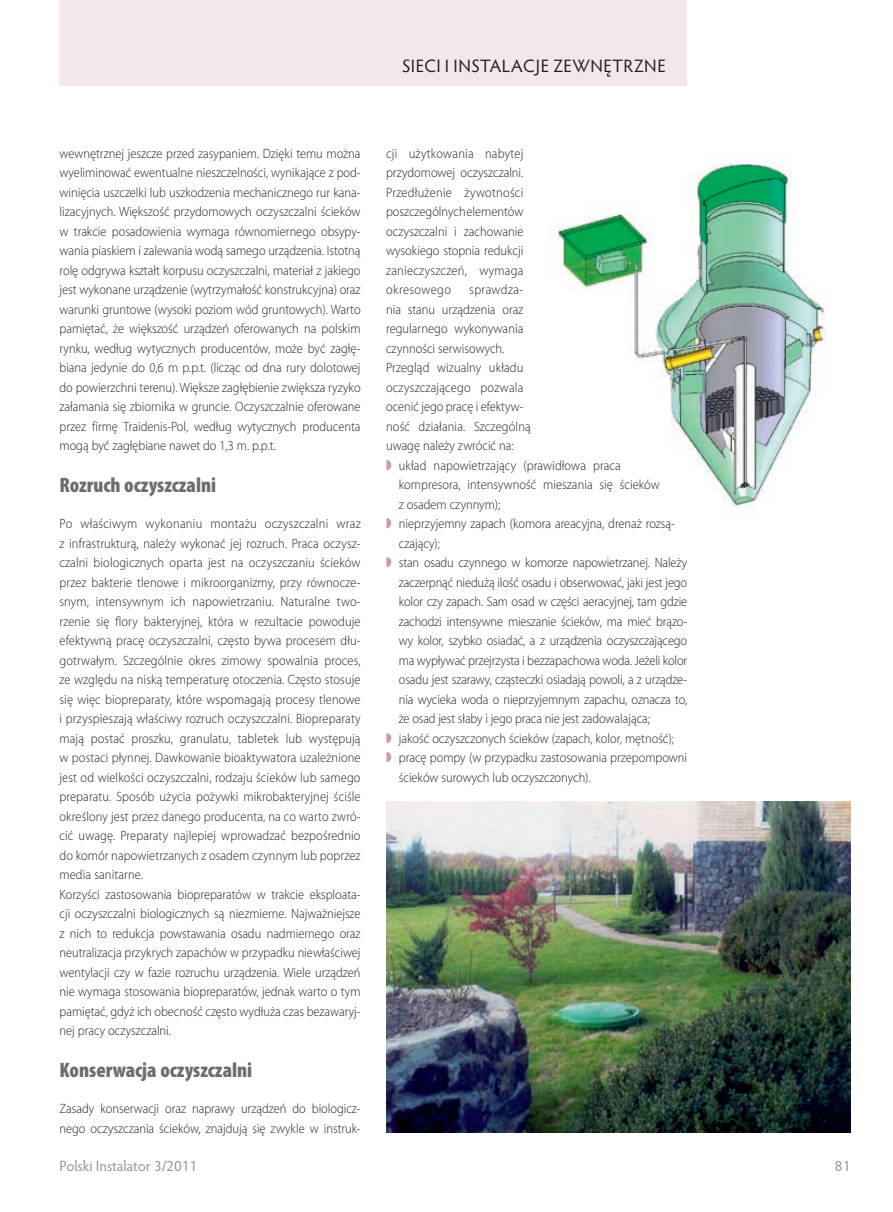
<style>
.page{position:relative;width:893px;height:1212px;background:#fff}
.page>*{position:absolute;margin:0;border:0;box-sizing:border-box;transform-origin:0 0}
.t1{font:900 condensed 21px "Myriad Pro";color:#6c6d70}
.t2{font:18px "Hypatia Sans Pro";letter-spacing:.025em;color:#231f20}
.t3{font:15px "Hypatia Sans Pro";letter-spacing:-.005em;color:#939598}
.t4{font:300 13.5px/19.5px "Myriad Pro";color:#231f20;text-align:justify;scale:.92 1}
.t5{font:300 13.5px "Myriad Pro";letter-spacing:.035em;color:#231f20;scale:.92 1}
.s1{color:#cb98b0}
</style>
<div class="page">
<div style="left:60px;top:0;width:627px;height:85px;background:#f3e7ed"></div>
<img style="left:550px;top:163px;width:276px;height:346px">
<img style="left:386px;top:801px;width:464px;height:332px">
<h2 class="t2" style="left:402px;top:54px;width:265px">SIECI I INSTALACJE ZEWNĘTRZNE</h2>
<p class="t4" style="left:60px;top:144px;width:329px">wewnętrznej jeszcze przed zasypaniem. Dzięki temu można wyeliminować ewentualne nieszczelności, wynikające z pod&shy;winięcia uszczelki lub uszkodzenia mechanicznego rur kana&shy;lizacyjnych. Większość przydomowych oczyszczalni ścieków w trakcie posadowienia wymaga równomiernego obsypy&shy;wania piaskiem i zalewania wodą samego urządzenia. Istotną rolę odgrywa kształt korpusu oczyszczalni, materiał z jakiego jest wykonane urządzenie (wytrzymałość konstrukcyjna) oraz warunki gruntowe (wysoki poziom wód gruntowych). Warto pamiętać, że większość urządzeń oferowanych na polskim rynku, według wytycznych producentów, może być zagłę&shy;biana jedynie do 0,6 m p.p.t. (licząc od dna rury dolotowej do powierzchni terenu). Większe zagłębienie zwiększa ryzyko załamania się zbiornika w gruncie. Oczyszczalnie oferowane przez firmę Traidenis-Pol, według wytycznych producenta mogą być zagłębiane nawet do 1,3 m. p.p.t.</p>
<h1 class="t1" style="left:60px;top:473px;width:158px">Rozruch oczyszczalni</h1>
<p class="t4" style="left:60px;top:514px;width:329px;text-align:left">Po właściwym wykonaniu montażu oczyszczalni wraz z infrastrukturą, należy wykonać jej rozruch. Praca oczysz&shy;czalni biologicznych oparta jest na oczyszczaniu ścieków przez bakterie tlenowe i mikroorganizmy, przy równocze&shy;snym, intensywnym ich napowietrzaniu. Naturalne two&shy;rzenie się flory bakteryjnej, która w rezultacie powoduje efektywną pracę oczyszczalni, często bywa procesem dłu&shy;gotrwałym. Szczególnie okres zimowy spowalnia proces, ze względu na niską temperaturę otoczenia. Często stosuje się więc biopreparaty, które wspomagają procesy tlenowe i przyspieszają właściwy rozruch oczyszczalni. Biopreparaty mają postać proszku, granulatu, tabletek lub występują w postaci płynnej. Dawkowanie bioaktywatora uzależnione jest od wielkości oczyszczalni, rodzaju ścieków lub samego preparatu. Sposób użycia pożywki mikrobakteryjnej ściśle określony jest przez danego producenta, na co warto zwró&shy;cić uwagę. Preparaty najlepiej wprowadzać bezpośrednio do komór napowietrzanych z osadem czynnym lub poprzez media sanitarne.<br>Korzyści zastosowania biopreparatów w trakcie eksploata&shy;cji oczyszczalni biologicznych są niezmierne. Najważniejsze z nich to redukcja powstawania osadu nadmiernego oraz neutralizacja przykrych zapachów w przypadku niewłaściwej wentylacji czy w fazie rozruchu urządzenia. Wiele urządzeń nie wymaga stosowania biopreparatów, jednak warto o tym pamiętać, gdyż ich obecność często wydłuża czas bezawaryj&shy;nej pracy oczyszczalni.</p>
<h1 class="t1" style="left:60px;top:1058px;width:194px">Konserwacja oczyszczalni</h1>
<p class="t4" style="left:60px;top:1099px;width:329px">Zasady konserwacji oraz naprawy urządzeń do biologicz&shy;nego oczyszczania ścieków, znajdują się zwykle w instruk-</p>
<p class="t4" style="left:386px;top:144px;width:151px">cji użytkowania nabytej przydomowej oczyszczalni.<br>Przedłużenie żywotności poszczególnych elementów oczyszczalni i zachowanie wysokiego stopnia redukcji zanieczyszczeń, wymaga okresowego</p>
<p class="t5" style="left:469px;top:282px;width:60px">sprawdza-</p>
<p class="t4" style="left:386px;top:300px;width:151px">nia stanu urządzenia oraz</p>
<p class="t4" style="left:386px;top:319px;width:151px">regularnego wykonywania</p>
<p class="t4" style="left:386px;top:339px;width:130px">czynności serwisowych.</p>
<p class="t4" style="left:386px;top:358px;width:151px">Przegląd wizualny układu</p>
<p class="t4" style="left:386px;top:378px;width:151px">oczyszczającego pozwala</p>
<p class="t4" style="left:386px;top:397px;width:151px">ocenić jego pracę i efektyw-</p>
<p class="t4" style="left:386px;top:417px;width:159px">ność działania. Szczególną</p>
<p class="t4" style="left:386px;top:436px;width:140px">uwagę należy zwrócić na:</p>
<p class="t4" style="left:386px;top:456px;width:257px"><span class="s1">◗</span> układ napowietrzający (prawidłowa praca</p>
<p class="t4" style="left:399px;top:475px;width:285px">kompresora, intensywność mieszania się ścieków</p>
<p class="t4" style="left:399px;top:495px;width:112px">z osadem czynnym);</p>
<p class="t4" style="left:386px;top:514px;width:315px"><span class="s1">◗</span> nieprzyjemny zapach (komora areacyjna, drenaż rozsą-</p>
<p class="t4" style="left:399px;top:534px;width:46px">czający);</p>
<p class="t4" style="left:386px;top:553px;width:329px"><span class="s1">◗</span> stan osadu czynnego w komorze napowietrzanej. Należy</p>
<p class="t4" style="left:399px;top:573px;width:315px">zaczerpnąć niedużą ilość osadu i obserwować, jaki jest jego</p>
<p class="t4" style="left:399px;top:592px;width:315px">kolor czy zapach. Sam osad w części aeracyjnej, tam gdzie</p>
<p class="t4" style="left:399px;top:612px;width:315px">zachodzi intensywne mieszanie ścieków, ma mieć brązo-</p>
<p class="t4" style="left:399px;top:631px;width:315px">wy kolor, szybko osiadać, a z urządzenia oczyszczającego</p>
<p class="t4" style="left:399px;top:651px;width:315px">ma wypływać przejrzysta i bezzapachowa woda. Jeżeli kolor</p>
<p class="t4" style="left:399px;top:670px;width:315px">osadu jest szarawy, cząsteczki osiadają powoli, a z urządze-</p>
<p class="t4" style="left:399px;top:690px;width:315px">nia wycieka woda o nieprzyjemnym zapachu, oznacza to,</p>
<p class="t4" style="left:399px;top:709px;width:274px">że osad jest słaby i jego praca nie jest zadowalająca;</p>
<p class="t4" style="left:386px;top:729px;width:314px"><span class="s1">◗</span> jakość oczyszczonych ścieków (zapach, kolor, mętność);</p>
<p class="t4" style="left:386px;top:748px;width:329px"><span class="s1">◗</span> pracę pompy (w przypadku zastosowania przepompowni</p>
<p class="t4" style="left:399px;top:768px;width:210px">ścieków surowych lub oczyszczonych).</p>
<p class="t3" style="left:60px;top:1156px;width:139px">Polski Instalator 3/2011</p>
<p class="t3" style="left:835px;top:1156px;width:17px">81</p>
</div>
